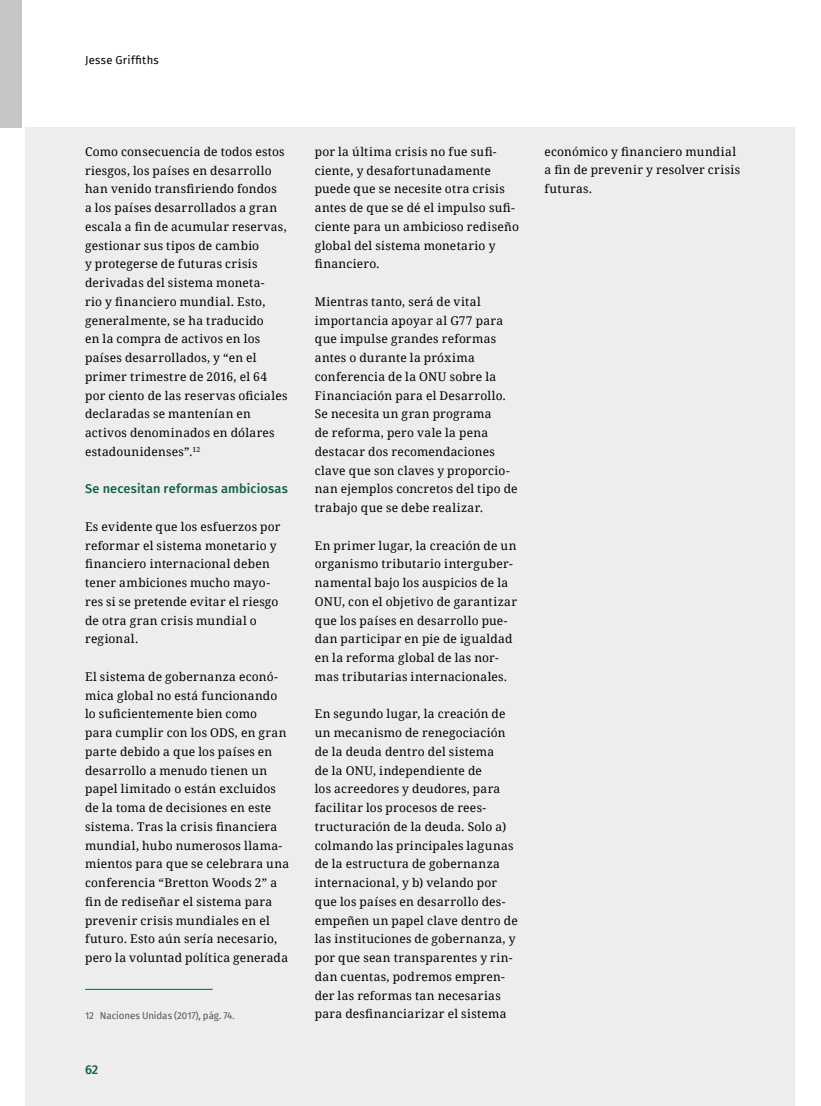
<style>
.page{position:relative;width:821px;height:1106px;background:#fff}
.page>*{position:absolute;margin:0;border:0;box-sizing:border-box;transform-origin:0 0}
.t1{font:500 12.75px "Fira Sans";letter-spacing:.01em;color:#10604c}
.t2{font:12px/18.8px "Droid Serif";letter-spacing:.02em;color:#000}
.t3{font:11.25px "Fira Sans";letter-spacing:.03em;color:#000}
.t4{font:9.75px "Fira Sans";letter-spacing:-.01em;color:#575756}
</style>
<div class="page">
<div style="left:26px;top:128px;width:769px;height:978px;background:#ededed"></div>
<div style="left:0;top:0;width:21px;height:128px;background:#c6c6c6"></div>
<hr style="left:85px;top:989px;width:128px;height:1px;background:#10604c">
<p class="t3" style="left:85px;top:51px;width:75px">Jesse Griffiths</p>
<p class="t2" style="left:85px;top:142px;width:204px">Como consecuencia de todos estos riesgos, los países en desarrollo han venido transfiriendo fondos<br>a los países desarrollados a gran escala a fin de acumular reservas, gestionar sus tipos de cambio<br>y protegerse de futuras crisis derivadas del sistema moneta-<br>rio y financiero mundial. Esto, generalmente, se ha traducido<br>en la compra de activos en los países desarrollados, y “en el primer trimestre de 2016, el 64 por ciento de las reservas oficiales declaradas se mantenían en activos denominados en dólares estadounidenses”.<sup>12</sup></p>
<p class="t1" style="left:85px;top:478px;width:204px">Se necesitan reformas ambiciosas</p>
<p class="t2" style="left:85px;top:517px;width:197px">Es evidente que los esfuerzos por reformar el sistema monetario y financiero internacional deben tener ambiciones mucho mayo&shy;res si se pretende evitar el riesgo de otra gran crisis mundial o regional.</p>
<p class="t2" style="left:85px;top:667px;width:206px">El sistema de gobernanza econó&shy;mica global no está funcionando lo suficientemente bien como<br>para cumplir con los ODS, en gran parte debido a que los países en desarrollo a menudo tienen un papel limitado o están excluidos de la toma de decisiones en este sistema. Tras la crisis financiera mundial, hubo numerosos llama&shy;mientos para que se celebrara una conferencia “Bretton Woods 2” a fin de rediseñar el sistema para prevenir crisis mundiales en el futuro. Esto aún sería necesario, pero la voluntad política generada</p>
<p class="t4" style="left:85px;top:1007px;width:151px">12 Naciones Unidas (2017), pág. 74.</p>
<p class="t1" style="left:85px;top:1059px;width:15px">62</p>
<p class="t2" style="left:315px;top:142px;width:206px">por la última crisis no fue sufi&shy;ciente, y desafortunadamente puede que se necesite otra crisis antes de que se dé el impulso sufi&shy;ciente para un ambicioso rediseño global del sistema monetario y financiero.</p>
<p class="t2" style="left:315px;top:292px;width:204px">Mientras tanto, será de vital importancia apoyar al G77 para que impulse grandes reformas antes o durante la próxima conferencia de la ONU sobre la<br>Financiación para el Desarrollo.<br>Se necesita un gran programa<br>de reforma, pero vale la pena destacar dos recomendaciones clave que son claves y proporcio&shy;nan ejemplos concretos del tipo de trabajo que se debe realizar.</p>
<p class="t2" style="left:315px;top:535px;width:204px">En primer lugar, la creación de un organismo tributario interguber&shy;namental bajo los auspicios de la ONU, con el objetivo de garantizar que los países en desarrollo pue&shy;dan participar en pie de igualdad en la reforma global de las nor&shy;mas tributarias internacionales.</p>
<p class="t2" style="left:315px;top:704px;width:204px">En segundo lugar, la creación de un mecanismo de renegociación de la deuda dentro del sistema<br>de la ONU, independiente de<br>los acreedores y deudores, para facilitar los procesos de rees&shy;tructuración de la deuda. Solo a) colmando las principales lagunas de la estructura de gobernanza internacional, y b) velando por que los países en desarrollo des&shy;empeñen un papel clave dentro de las instituciones de gobernanza, y por que sean transparentes y rin&shy;dan cuentas, podremos empren&shy;der las reformas tan necesarias para desfinanciarizar el sistema</p>
<p class="t2" style="left:544px;top:141px;width:197px">económico y financiero mundial a fin de prevenir y resolver crisis futuras.</p>
</div>
